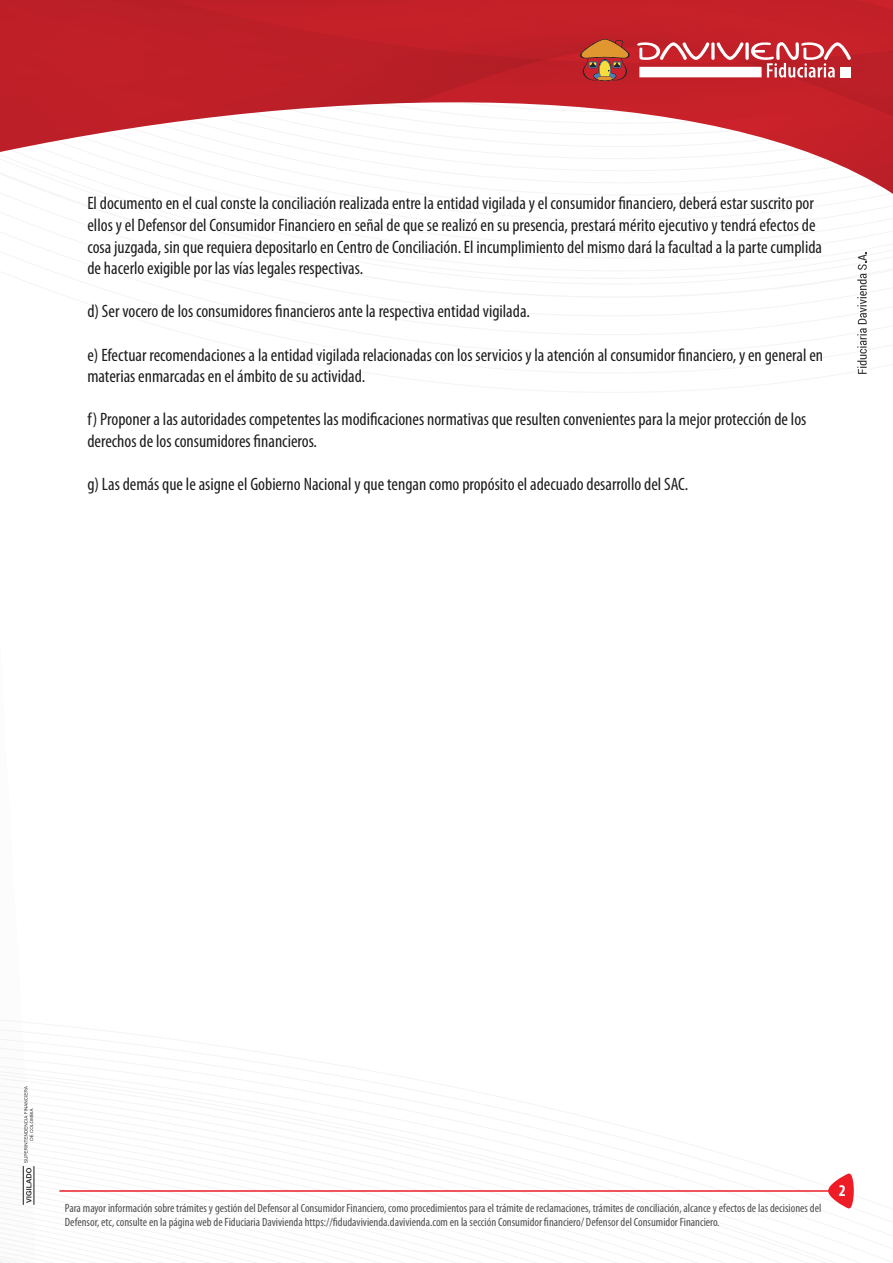
<style>
.page{position:relative;width:893px;height:1263px;background:#fff}
.page>*{position:absolute;margin:0;border:0;box-sizing:border-box;transform-origin:0 0}
.t1{font:condensed 18px/21.6px "Myriad Pro";color:#1e1e1e}
.t2{font:700 condensed 16.35px "Myriad Pro";color:#fff}
.t3{font:condensed 12px/14.4px "Myriad Pro";color:#4f4f4f}
</style>
<div class="page">
<svg style="left:0;top:1214px;width:892px;height:49px"></svg>
<hr style="left:59px;top:1190px;width:775px;height:2px;background:#ed1c27">
<svg style="left:828px;top:1173px;width:26px;height:35px"></svg>
<svg style="left:857px;top:252px;width:10px;height:122px"></svg>
<svg style="left:0;top:83px;width:893px;height:111px"></svg>
<svg style="left:0;top:0;width:893px;height:83px;background:#c22a31"></svg>
<svg style="left:23px;top:1086px;width:11px;height:119px"></svg>
<p class="t1" style="left:87px;top:193px;width:736px">El documento en el cual conste la conciliación realizada entre la entidad vigilada y el consumidor financiero, deberá estar suscrito por ellos y el Defensor del Consumidor Financiero en señal de que se realizó en su presencia, prestará mérito ejecutivo y tendrá efectos de cosa juzgada, sin que requiera depositarlo en Centro de Conciliación. El incumplimiento del mismo dará la facultad a la parte cumplida de hacerlo exigible por las vías legales respectivas.</p>
<p class="t1" style="left:87px;top:301px;width:444px">d) Ser vocero de los consumidores financieros ante la respectiva entidad vigilada.</p>
<p class="t1" style="left:87px;top:344px;width:737px">e) Efectuar recomendaciones a la entidad vigilada relacionadas con los servicios y la atención al consumidor financiero, y en general en materias enmarcadas en el ámbito de su actividad.</p>
<p class="t1" style="left:87px;top:409px;width:720px">f) Proponer a las autoridades competentes las modificaciones normativas que resulten convenientes para la mejor protección de los derechos de los consumidores financieros.</p>
<p class="t1" style="left:87px;top:474px;width:602px">g) Las demás que le asigne el Gobierno Nacional y que tengan como propósito el adecuado desarrollo del SAC.</p>
<p class="t3" style="left:65px;top:1201px;width:758px">Para mayor información sobre trámites y gestión del Defensor al Consumidor Financiero, como procedimientos para el trámite de reclamaciones, trámites de conciliación, alcance y efectos de las decisiones del<br>Defensor, etc, consulte en la página web de Fiduciaria Davivienda https://fidudavivienda.davivienda.com en la sección Consumidor financiero/ Defensor del Consumidor Financiero.</p>
<p class="t2" style="left:839px;top:1181px;width:8px">2</p>
</div>
